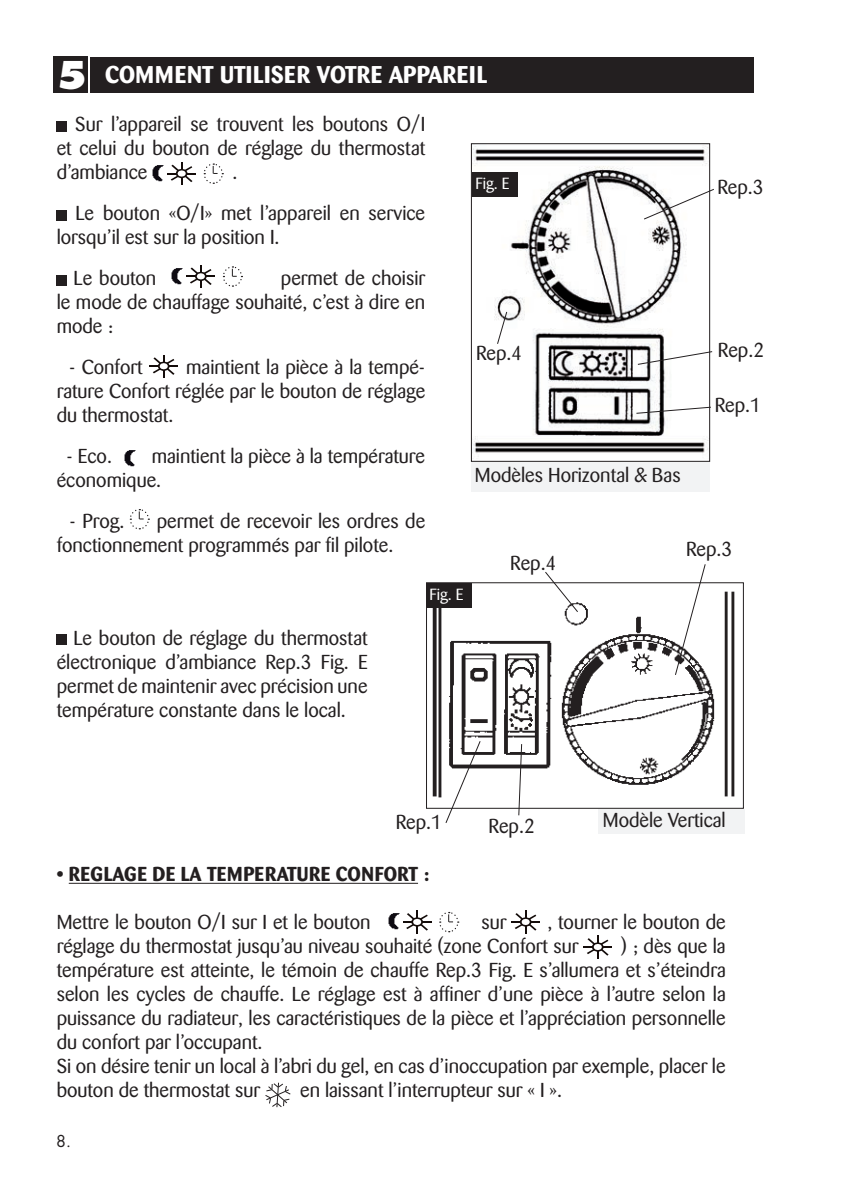
<style>
.page{position:relative;width:842px;height:1191px;background:#fff}
.page>*{position:absolute;margin:0;border:0;box-sizing:border-box;transform-origin:0 0}
.t1{font:700 24px "Barmeno";letter-spacing:.02em;color:#fff}
.t2{font:20px/24px "Barmeno";color:#231f20}
.t3{font:700 20px "Barmeno";letter-spacing:.02em;color:#231f20}
.t4{font:16px "Barmeno";color:#fff}
.t5{font:16px "Futura";color:#231f20}
.s1{font-family:"Futura";font-weight:800;font-size:37.2px}
</style>
<div class="page">
<div style="left:598px;top:809px;width:146px;height:24px;background:#f2f3f4"></div>
<div style="left:471px;top:463px;width:238px;height:29px;background:#f2f3f4"></div>
<div style="left:53px;top:57px;width:35px;height:36px;background:#231f20"></div>
<div style="left:90px;top:57px;width:664px;height:36px;background:#231f20"></div>
<div style="left:57px;top:634px;width:10px;height:10px;background:#231f20"></div>
<img style="left:432px;top:591px;width:303px;height:207px">
<div style="left:426px;top:582px;width:318px;height:227px;border:1px solid #231f20"></div>
<svg style="left:445px;top:740px;width:36px;height:83px"></svg>
<img style="left:473px;top:145px;width:235px;height:312px">
<div style="left:471px;top:143px;width:239px;height:319px;border:1px solid #231f20"></div>
<div style="left:57px;top:121px;width:10px;height:10px;background:#231f20"></div>
<div style="left:57px;top:210px;width:10px;height:10px;background:#231f20"></div>
<div style="left:57px;top:275px;width:10px;height:10px;background:#231f20"></div>
<img style="left:152px;top:165px;width:12px;height:17px">
<svg style="left:168px;top:162px;width:28px;height:23px"></svg>
<svg style="left:203px;top:163px;width:21px;height:21px"></svg>
<img style="left:171px;top:268px;width:12px;height:17px">
<svg style="left:187px;top:265px;width:28px;height:23px"></svg>
<svg style="left:222px;top:266px;width:21px;height:21px"></svg>
<img style="left:124px;top:450px;width:11px;height:16px">
<svg style="left:150px;top:355px;width:28px;height:23px"></svg>
<svg style="left:129px;top:509px;width:21px;height:21px"></svg>
<hr style="left:69px;top:882px;width:349px;height:1px;background:#231f20">
<svg style="left:265px;top:1082px;width:26px;height:26px"></svg>
<div style="left:472px;top:172px;width:46px;height:25px;background:#231f20"></div>
<svg style="left:643px;top:188px;width:71px;height:32px"></svg>
<svg style="left:637px;top:350px;width:76px;height:15px"></svg>
<svg style="left:635px;top:406px;width:76px;height:8px"></svg>
<svg style="left:496px;top:311px;width:12px;height:34px"></svg>
<svg style="left:518px;top:743px;width:5px;height:73px"></svg>
<svg style="left:544px;top:572px;width:35px;height:41px"></svg>
<svg style="left:674px;top:564px;width:32px;height:112px"></svg>
<div style="left:426px;top:583px;width:46px;height:25px;background:#231f20"></div>
<img style="left:388px;top:913px;width:11px;height:17px">
<svg style="left:403px;top:910px;width:28px;height:23px"></svg>
<svg style="left:439px;top:911px;width:20px;height:22px"></svg>
<svg style="left:584px;top:935px;width:28px;height:23px"></svg>
<svg style="left:512px;top:910px;width:28px;height:23px"></svg>
<p class="t1" style="left:56px;top:61px;width:432px"><span class="s1">5</span> COMMENT UTILISER VOTRE APPAREIL</p>
<p class="t2" style="left:57px;top:112px;width:370px;text-align:justify;text-indent:19px">Sur l’appareil se trouvent les boutons O/I et celui du bouton de réglage du thermostat d’ambiance</p>
<p class="t2" style="left:75px;top:152px;width:351px;line-height:41px;text-indent:157px">.<br>Le bouton «O/I» met l’appareil en service</p>
<p class="t2" style="left:74px;top:217px;width:207px;line-height:41px;text-indent:-17px">lorsqu’il est sur la position I.<br>Le bouton</p>
<p class="t2" style="left:57px;top:266px;width:370px;text-align:justify;text-indent:224px">permet de choisir le mode de chauffage souhaité, c’est à dire en mode :</p>
<p class="t2" style="left:69px;top:355px;width:75px">- Confort</p>
<p class="t2" style="left:57px;top:355px;width:370px;text-align:justify;text-indent:129px">maintient la pièce à la tempé&shy;rature Confort réglée par le bouton de réglage du thermostat.</p>
<p class="t2" style="left:67px;top:444px;width:47px">- Eco.</p>
<p class="t2" style="left:57px;top:444px;width:370px;text-indent:95px">maintient la pièce à la température économique.</p>
<p class="t2" style="left:70px;top:509px;width:56px">- Prog.</p>
<p class="t2" style="left:57px;top:509px;width:370px;text-indent:100px">permet de recevoir les ordres de fonctionnement programmés par fil pilote.</p>
<p class="t2" style="left:57px;top:626px;width:312px;text-align:justify;text-indent:17px">Le bouton de réglage du thermostat électronique d’ambiance Rep.3 Fig. E permet de maintenir avec précision une température constante dans le local.</p>
<p class="t4" style="left:429px;top:585px;width:35px">Fig. E</p>
<p class="t4" style="left:476px;top:174px;width:35px">Fig. E</p>
<p class="t2" style="left:717px;top:175px;width:48px">Rep.3</p>
<p class="t2" style="left:476px;top:341px;width:48px">Rep.4</p>
<p class="t2" style="left:475px;top:463px;width:207px">Modèles Horizontal &amp; Bas</p>
<p class="t2" style="left:718px;top:338px;width:48px">Rep.2</p>
<p class="t2" style="left:715px;top:393px;width:48px">Rep.1</p>
<p class="t2" style="left:510px;top:551px;width:48px">Rep.4</p>
<p class="t2" style="left:686px;top:537px;width:48px">Rep.3</p>
<p class="t2" style="left:396px;top:810px;width:48px">Rep.1</p>
<p class="t2" style="left:489px;top:813px;width:48px">Rep.2</p>
<p class="t2" style="left:603px;top:808px;width:124px">Modèle Vertical</p>
<p class="t3" style="left:57px;top:862px;width:374px">• REGLAGE DE LA TEMPERATURE CONFORT :</p>
<p class="t2" style="left:57px;top:910px;width:315px">Mettre le bouton O/I sur I et le bouton</p>
<p class="t2" style="left:481px;top:910px;width:27px">sur</p>
<p class="t2" style="left:57px;top:910px;width:670px;text-indent:491px">, tourner le bouton de réglage du thermostat jusqu’au niveau souhaité (zone Confort sur</p>
<p class="t2" style="left:57px;top:934px;width:671px;text-indent:564px">) ; dès que la température est atteinte, le témoin de chauffe Rep.3 Fig. E s’allumera et s’éteindra selon les cycles de chauffe. Le réglage est à affiner d’une pièce à l’autre selon la puissance du radiateur, les caractéristiques de la pièce et l’appréciation personnelle du confort par l’occupant.<br>Si on désire tenir un local à l’abri du gel, en cas d’inoccupation par exemple, placer le bouton de thermostat sur</p>
<p class="t2" style="left:300px;top:1078px;width:264px">en laissant l’interrupteur sur « I ».</p>
<p class="t5" style="left:56px;top:1129px;width:16px">8.</p>
</div>
